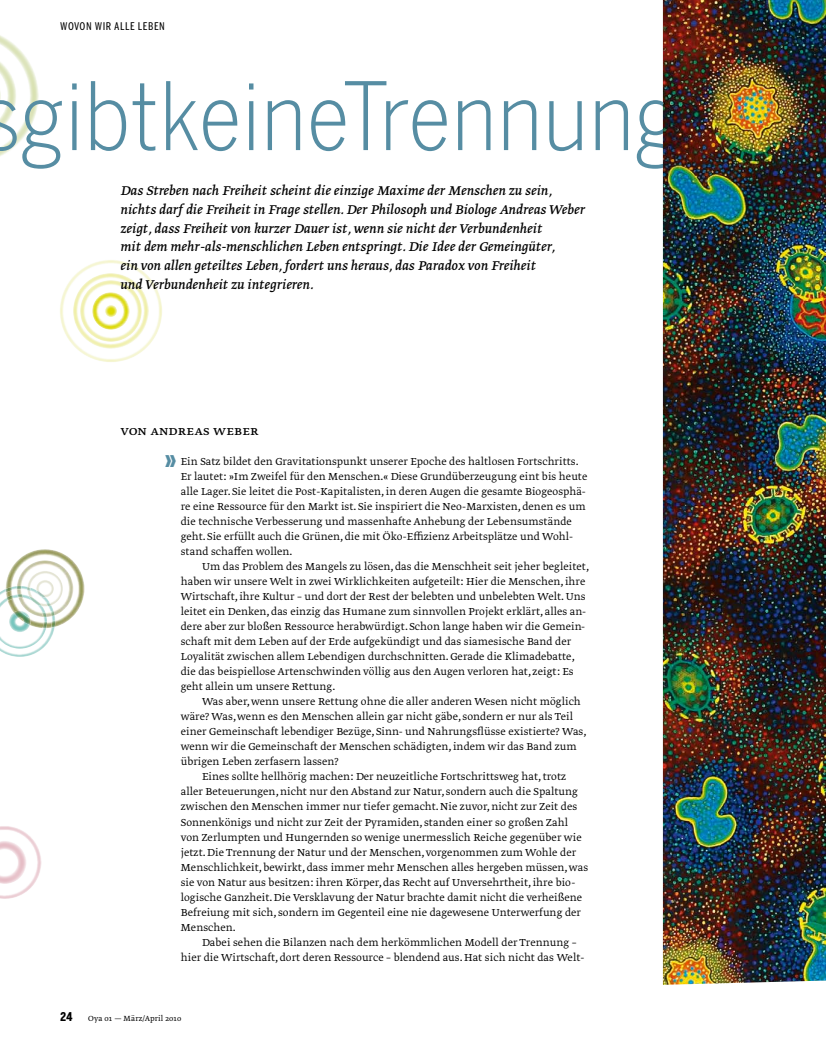
<style>
.page{position:relative;width:826px;height:1053px;background:#fff}
.page>*{position:absolute;margin:0;border:0;box-sizing:border-box;transform-origin:0 0}
.t1{font:300 93.12px "Benton Sans Cond";letter-spacing:.005em;color:#568da3}
.t2{font:900 22.5px "Benton Sans Comp";color:#568da3}
.t3{font:italic 15px/18.8px "Greta Text Std";letter-spacing:.005em;color:#000}
.t4{font:15px "Greta Text Std";letter-spacing:.01em;color:#000}
.t5{font:13.12px "Benton Sans Comp Regular SC";letter-spacing:.04em;color:#000}
.t6{font:12px/15px "Greta Text Std Light Min";letter-spacing:.005em;color:#000}
.t7{font:300 8.75px "Greta Text Std";letter-spacing:.015em;color:#000}
.s1{font-size:93.75px}
.s2{font-family:"Benton Sans Comp Bold SC";font-weight:400;font-size:15px}
</style>
<div class="page">
<img style="left:0;top:35px;width:39px;height:121px">
<img style="left:0;top:826px;width:41px;height:72px">
<img style="left:0;top:840px;width:26px;height:43px">
<img style="left:0;top:587px;width:55px;height:70px">
<img style="left:6px;top:549px;width:78px;height:79px">
<img style="left:7px;top:627px;width:40px;height:1px">
<img style="left:6px;top:586px;width:49px;height:41px">
<img style="left:60px;top:260px;width:102px;height:102px">
<img style="left:663px;top:0;width:163px;height:984px">
<p class="t5" style="left:60px;top:18px;width:106px">WOVON WIR ALLE LEBEN</p>
<h1 class="t1" style="left:-18px;top:62px;width:780px">sgibtkeineTrennunge<span class="s1">s</span></h1>
<p class="t3" style="left:120px;top:182px;width:466px">Das Streben nach Freiheit scheint die einzige Maxime der Menschen zu sein, nichts darf die Freiheit in Frage stellen. Der Philosoph und Biologe Andreas Weber zeigt, dass Freiheit von kurzer Dauer ist, wenn sie nicht der Verbundenheit<br>mit dem mehr-als-menschlichen Leben entspringt. Die Idee der Gemeingüter,<br>ein von allen geteiltes Leben, fordert uns heraus, das Paradox von Freiheit<br>und Verbundenheit zu integrieren.</p>
<p class="t4" style="left:120px;top:422px;width:140px">von andreas weber</p>
<h2 class="t2" style="left:165px;top:446px;width:12px">»</h2>
<p class="t6" style="left:181px;top:455px;width:408px">Ein Satz bildet den Gravitationspunkt unserer Epoche des haltlosen Fortschritts.<br>Er lautet: »Im Zweifel für den Menschen.« Diese Grundüberzeugung eint bis heute alle Lager. Sie leitet die Post-Kapitalisten, in deren Augen die gesamte Biogeosphä&shy;re eine Ressource für den Markt ist. Sie inspiriert die Neo-Marxisten, denen es um die technische Verbesserung und massenhafte Anhebung der Lebensumstände geht. Sie erfüllt auch die Grünen, die mit Öko-Effizienz Arbeitsplätze und Wohl&shy;stand schaffen wollen.</p>
<p class="t6" style="left:181px;top:560px;width:410px;text-indent:21px">Um das Problem des Mangels zu lösen, das die Menschheit seit jeher begleitet, haben wir unsere Welt in zwei Wirklichkeiten aufgeteilt: Hier die Menschen, ihre Wirtschaft, ihre Kultur – und dort der Rest der belebten und unbelebten Welt. Uns leitet ein Denken, das einzig das Humane zum sinnvollen Projekt erklärt, alles an&shy;dere aber zur bloßen Ressource herabwürdigt. Schon lange haben wir die Gemein&shy;schaft mit dem Leben auf der Erde aufgekündigt und das siamesische Band der Loyalität zwischen allem Lebendigen durchschnitten. Gerade die Klimadebatte, die das beispiellose Artenschwinden völlig aus den Augen verloren hat, zeigt: Es geht allein um unsere Rettung.</p>
<p class="t6" style="left:202px;top:695px;width:380px">Was aber, wenn unsere Rettung ohne die aller anderen Wesen nicht möglich</p>
<p class="t6" style="left:181px;top:710px;width:394px">wäre? Was, wenn es den Menschen allein gar nicht gäbe, sondern er nur als Teil</p>
<p class="t6" style="left:181px;top:725px;width:407px">einer Gemeinschaft lebendiger Bezüge, Sinn- und Nahrungsflüsse existierte? Was,</p>
<p class="t6" style="left:181px;top:740px;width:397px">wenn wir die Gemeinschaft der Menschen schädigten, indem wir das Band zum</p>
<p class="t6" style="left:181px;top:755px;width:159px">übrigen Leben zerfasern lassen?</p>
<p class="t6" style="left:202px;top:770px;width:366px">Eines sollte hellhörig machen: Der neuzeitliche Fortschrittsweg hat, trotz</p>
<p class="t6" style="left:181px;top:785px;width:399px">aller Beteuerungen, nicht nur den Abstand zur Natur, sondern auch die Spaltung</p>
<p class="t6" style="left:181px;top:800px;width:398px">zwischen den Menschen immer nur tiefer gemacht. Nie zuvor, nicht zur Zeit des</p>
<p class="t6" style="left:181px;top:815px;width:389px">Sonnenkönigs und nicht zur Zeit der Pyramiden, standen einer so großen Zahl</p>
<p class="t6" style="left:181px;top:830px;width:402px">von Zerlumpten und Hungernden so wenige unermesslich Reiche gegenüber wie</p>
<p class="t6" style="left:181px;top:845px;width:397px">jetzt. Die Trennung der Natur und der Menschen, vorgenommen zum Wohle der</p>
<p class="t6" style="left:181px;top:860px;width:409px">Menschlichkeit, bewirkt, dass immer mehr Menschen alles hergeben müssen, was</p>
<p class="t6" style="left:181px;top:875px;width:396px">sie von Natur aus besitzen: ihren Körper, das Recht auf Unversehrtheit, ihre bio-</p>
<p class="t6" style="left:181px;top:890px;width:403px">logische Ganzheit. Die Versklavung der Natur brachte damit nicht die verheißene</p>
<p class="t6" style="left:181px;top:905px;width:402px">Befreiung mit sich, sondern im Gegenteil eine nie dagewesene Unterwerfung der</p>
<p class="t6" style="left:181px;top:920px;width:57px">Menschen.</p>
<p class="t6" style="left:202px;top:935px;width:376px">Dabei sehen die Bilanzen nach dem herkömmlichen Modell der Trennung –</p>
<p class="t6" style="left:181px;top:950px;width:405px">hier die Wirtschaft, dort deren Ressource – blendend aus. Hat sich nicht das Welt-</p>
<p class="t7" style="left:60px;top:1012px;width:122px"><span class="s2">24</span> Oya 01 — März/April 2010</p>
</div>
